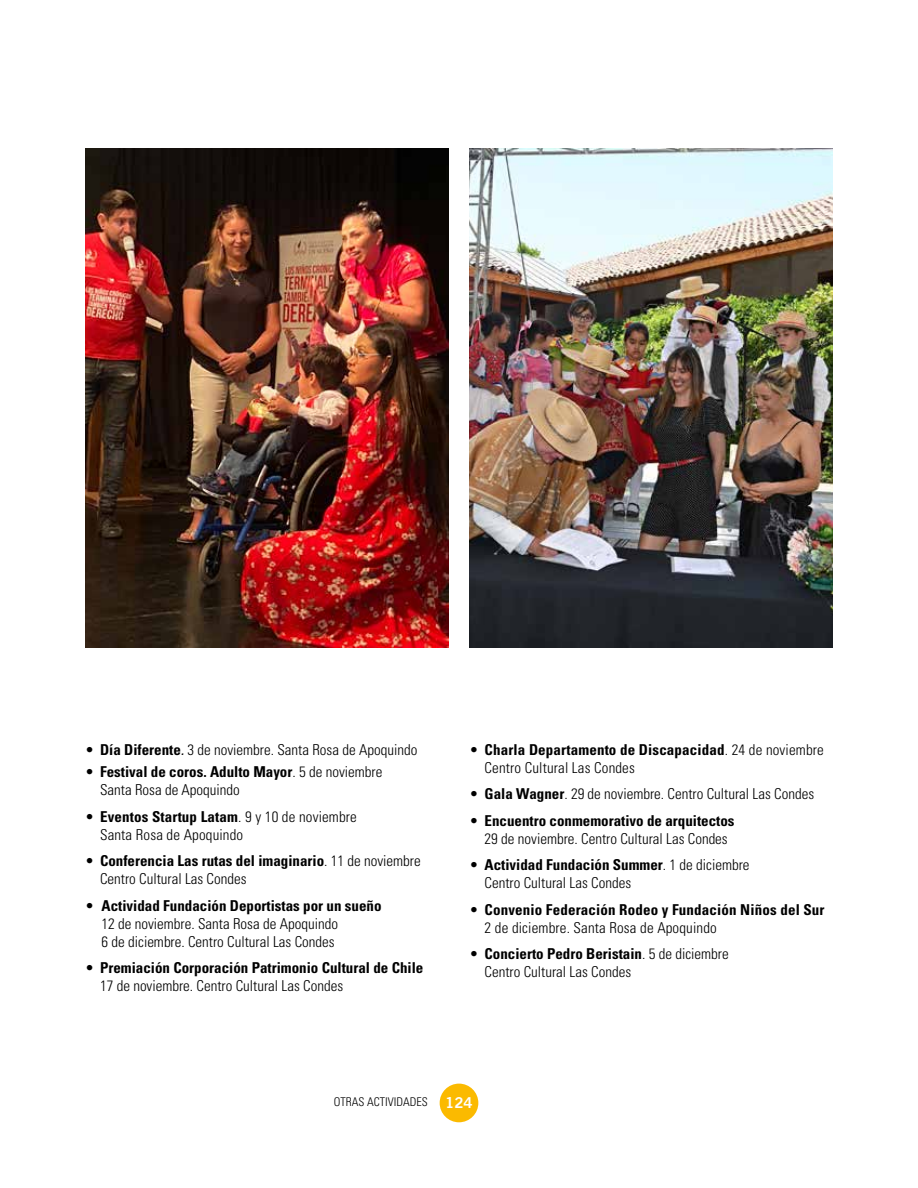
<style>
.page{position:relative;width:918px;height:1188px;background:#fff}
.page>*{position:absolute;margin:0;border:0;box-sizing:border-box;transform-origin:0 0}
.t1{font:300 condensed 15px/18px "Univers LT Std";color:#000}
.t2{font:700 condensed 15px/18px "Univers LT Std";color:#000}
.t3{font:300 condensed 12px "Univers LT Std";color:#000}
.s1{font-weight:700}
.s2{font-weight:400;font-style:italic}
.s3{font-weight:300}
.s4{font-family:"Trade Gothic LT Std Bd 2";font-weight:400;font-stretch:normal;font-size:15px;color:#fff}
</style>
<div class="page">
<div style="left:440px;top:1084px;width:38px;height:38px;background:#fbba00;border-radius:50%"></div>
<img style="left:85px;top:149px;width:363px;height:498px">
<img style="left:470px;top:149px;width:363px;height:498px">
<p class="t1" style="left:85px;top:741px;width:334px">• <span class="s1">Día Diferente</span><span class="s2">.</span> 3 de noviembre. Santa Rosa de Apoquindo</p>
<p class="t1" style="left:100px;top:763px;width:284px;text-indent:-15px">• <span class="s1">Festival de coros. Adulto Mayor</span>. 5 de noviembre<br>Santa Rosa de Apoquindo</p>
<p class="t1" style="left:100px;top:807px;width:258px;text-indent:-15px">• <span class="s1">Eventos Startup Latam</span>. 9 y 10 de noviembre<br>Santa Rosa de Apoquindo</p>
<p class="t1" style="left:100px;top:852px;width:322px;text-indent:-15px">• <span class="s1">Conferencia Las rutas del imaginario</span>. 11 de noviembre<br>Centro Cultural Las Condes</p>
<p class="t1" style="left:102px;top:896px;width:281px;text-indent:-16px">• <span class="s1">Actividad Fundación Deportistas por un sueño<br></span>12 de noviembre. Santa Rosa de Apoquindo<br>6 de diciembre. Centro Cultural Las Condes</p>
<p class="t2" style="left:100px;top:959px;width:325px;text-indent:-15px"><span class="s3">•</span> Premiación Corporación Patrimonio Cultural de Chile<br><span class="s3">17 de noviembre. Centro Cultural Las Condes</span></p>
<p class="t1" style="left:485px;top:741px;width:341px;text-indent:-15px">• <span class="s1">Charla Departamento de Discapacidad</span>. 24 de noviembre<br>Centro Cultural Las Condes</p>
<p class="t1" style="left:470px;top:785px;width:346px">• <span class="s1">Gala Wagner</span>. 29 de noviembre. Centro Cultural Las Condes</p>
<p class="t1" style="left:470px;top:812px;width:266px;text-align:center">• <span class="s1">Encuentro conmemorativo de arquitectos<br></span>29 de noviembre. Centro Cultural Las Condes</p>
<p class="t1" style="left:485px;top:856px;width:266px;text-indent:-15px">• <span class="s1">Actividad Fundación Summer</span>. 1 de diciembre<br>Centro Cultural Las Condes</p>
<p class="t2" style="left:485px;top:901px;width:341px;text-indent:-15px"><span class="s3">•</span> Convenio Federación Rodeo y Fundación Niños del Sur<br><span class="s3">2 de diciembre. Santa Rosa de Apoquindo</span></p>
<p class="t1" style="left:485px;top:945px;width:246px;text-indent:-15px">• <span class="s1">Concierto Pedro Beristain</span>. 5 de diciembre<br>Centro Cultural Las Condes</p>
<p class="t3" style="left:334px;top:1095px;width:140px">OTRAS ACTIVIDADES <span class="s4">124</span></p>
</div>
